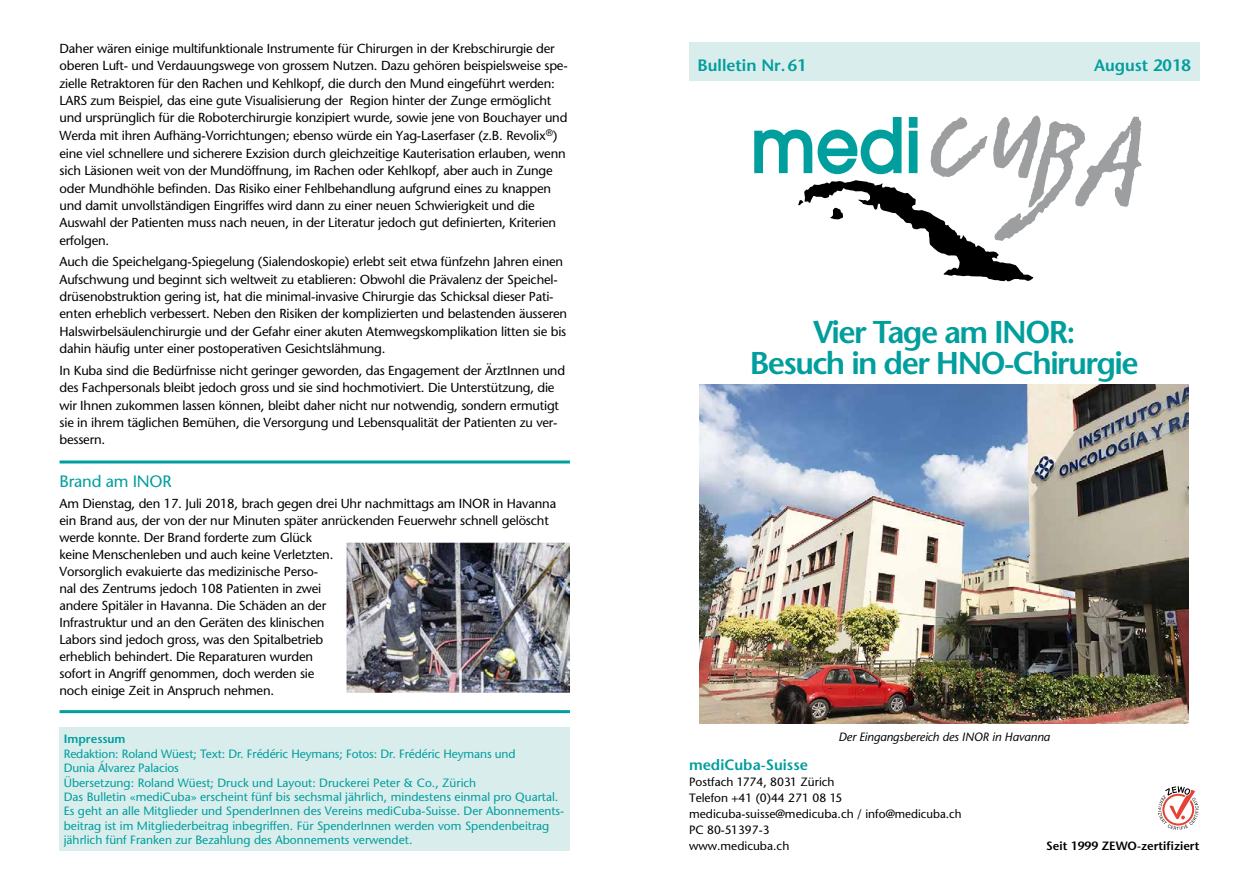
<style>
.page{position:relative;width:1259px;height:893px;background:#fff}
.page>*{position:absolute;margin:0;border:0;box-sizing:border-box;transform-origin:0 0}
.t1{font:600 31.5px/31.3px "Stone Sans";letter-spacing:-.05em;color:#009e9d;text-align:center}
.t2{font:600 16.5px "Stone Sans";color:#009e9d}
.t3{font:16.5px "Stone Sans";letter-spacing:-.015em;color:#009e9d}
.t4{font:600 15px "Stone Sans";color:#009e9d}
.t5{font:13.05px/17.4px "Stone Sans";letter-spacing:-.015em;color:#000}
.t6{font:12px/14.4px "Stone Sans";color:#009e9d}
.t7{font:12px/16px "Stone Sans";color:#000}
.t8{font:italic 12px "Stone Sans";letter-spacing:-.01em;color:#000}
.t9{font:600 12px "Stone Sans";color:#000}
.t10{font:600 12px "Stone Sans";color:#009e9d}
</style>
<div class="page">
<svg style="left:754px;top:116px;width:387px;height:165px"></svg>
<svg style="left:1158px;top:786px;width:40px;height:44px"></svg>
<div style="left:689px;top:43px;width:510px;height:38px;background:#d8edec"></div>
<div style="left:60px;top:727px;width:510px;height:124px;background:#d8edec"></div>
<img style="left:699px;top:385px;width:489px;height:339px">
<hr style="left:60px;top:460px;width:510px;height:3px;background:#009e9d">
<hr style="left:60px;top:710px;width:510px;height:3px;background:#009e9d">
<img style="left:347px;top:542px;width:223px;height:150px">
<p class="t5" style="left:60px;top:40px;width:510px">Daher wären einige multifunktionale Instrumente für Chirurgen in der Krebschirurgie der oberen Luft- und Verdauungswege von grossem Nutzen. Dazu gehören beispielsweise spe&shy;zielle Retraktoren für den Rachen und Kehlkopf, die durch den Mund eingeführt werden:<br>LARS zum Beispiel, das eine gute Visualisierung der Region hinter der Zunge ermöglicht und ursprünglich für die Roboterchirurgie konzipiert wurde, sowie jene von Bouchayer und Werda mit ihren Aufhäng-Vorrichtungen; ebenso würde ein Yag-Laserfaser (z.B. Revolix<sup>®</sup>) eine viel schnellere und sicherere Exzision durch gleichzeitige Kauterisation erlauben, wenn sich Läsionen weit von der Mundöffnung, im Rachen oder Kehlkopf, aber auch in Zunge oder Mundhöhle befinden. Das Risiko einer Fehlbehandlung aufgrund eines zu knappen und damit unvollständigen Eingriffes wird dann zu einer neuen Schwierigkeit und die Auswahl der Patienten muss nach neuen, in der Literatur jedoch gut definierten, Kriterien erfolgen.</p>
<p class="t5" style="left:60px;top:253px;width:509px">Auch die Speichelgang-Spiegelung (Sialendoskopie) erlebt seit etwa fünfzehn Jahren einen Aufschwung und beginnt sich weltweit zu etablieren: Obwohl die Prävalenz der Speichel&shy;drüsenobstruktion gering ist, hat die minimal-invasive Chirurgie das Schicksal dieser Pati&shy;enten erheblich verbessert. Neben den Risiken der komplizierten und belastenden äusseren Halswirbelsäulenchirurgie und der Gefahr einer akuten Atemwegskomplikation litten sie bis dahin häufig unter einer postoperativen Gesichtslähmung.</p>
<p class="t5" style="left:60px;top:361px;width:507px">In Kuba sind die Bedürfnisse nicht geringer geworden, das Engagement der ÄrztInnen und des Fachpersonals bleibt jedoch gross und sie sind hochmotiviert. Die Unterstützung, die wir Ihnen zukommen lassen können, bleibt daher nicht nur notwendig, sondern ermutigt sie in ihrem täglichen Bemühen, die Versorgung und Lebensqualität der Patienten zu ver&shy;bessern.</p>
<p class="t3" style="left:60px;top:471px;width:114px">Brand am INOR</p>
<p class="t5" style="left:60px;top:495px;width:498px;line-height:17px">Am Dienstag, den 17. Juli 2018, brach gegen drei Uhr nachmittags am INOR in Havanna ein Brand aus, der von der nur Minuten später anrückenden Feuerwehr schnell gelöscht werde konnte. Der Brand forderte zum Glück<br>keine Menschenleben und auch keine Verletzten.<br>Vorsorglich evakuierte das medizinische Perso-<br>nal des Zentrums jedoch 108 Patienten in zwei<br>andere Spitäler in Havanna. Die Schäden an der<br>Infrastruktur und an den Geräten des klinischen<br>Labors sind jedoch gross, was den Spitalbetrieb<br>erheblich behindert. Die Reparaturen wurden<br>sofort in Angriff genommen, doch werden sie<br>noch einige Zeit in Anspruch nehmen.</p>
<p class="t10" style="left:64px;top:732px;width:63px">Impressum</p>
<p class="t6" style="left:64px;top:746px;width:502px">Redaktion: Roland Wüest; Text: Dr. Frédéric Heymans; Fotos: Dr. Frédéric Heymans und<br>Dunia Álvarez Palacios<br>Übersetzung: Roland Wüest; Druck und Layout: Druckerei Peter &amp; Co., Zürich<br>Das Bulletin «mediCuba» erscheint fünf bis sechsmal jährlich, mindestens einmal pro Quartal.<br>Es geht an alle Mitglieder und SpenderInnen des Vereins mediCuba-Suisse. Der Abonnements&shy;beitrag ist im Mitgliederbeitrag inbegriffen. Für SpenderInnen werden vom Spendenbeitrag jährlich fünf Franken zur Bezahlung des Abonnements verwendet.</p>
<p class="t2" style="left:697px;top:55px;width:111px">Bulletin Nr.61</p>
<p class="t2" style="left:1094px;top:55px;width:98px">August 2018</p>
<h1 class="t1" style="left:750px;top:316px;width:390px">Vier Tage am INOR:<br>Besuch in der HNO-Chirurgie</h1>
<p class="t8" style="left:838px;top:730px;width:213px">Der Eingangsbereich des INOR in Havanna</p>
<p class="t4" style="left:689px;top:755px;width:120px">mediCuba-Suisse</p>
<p class="t7" style="left:689px;top:774px;width:274px">Postfach 1774, 8031 Zürich<br>Telefon +41 (0)44 271 08 15 medicuba-suisse@medicuba.ch / info@medicuba.ch<br>PC 80-51397-3<br>www.medicuba.ch</p>
<p class="t9" style="left:1046px;top:839px;width:155px">Seit 1999 ZEWO-zertifiziert</p>
</div>
